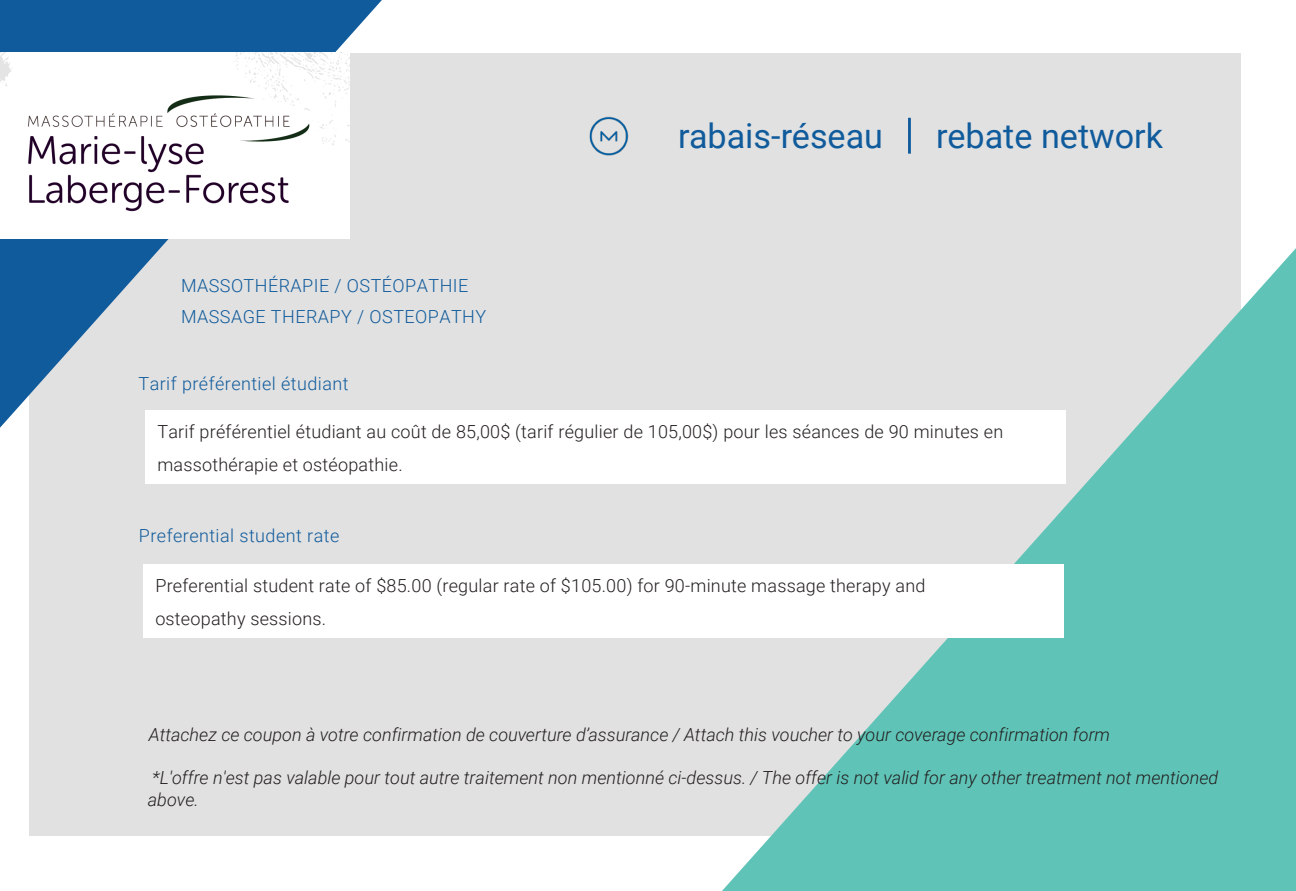
<style>
.page{position:relative;width:1296px;height:891px;background:#fff}
.page>*{position:absolute;margin:0;border:0;box-sizing:border-box;transform-origin:0 0}
.t1{font:34.2px "Roboto";color:#105b9c}
.t2{font:italic 300 18px/21.6px "Roboto";color:#231f20}
.t3{font:300 18px/32.9px "Roboto";letter-spacing:.015em;color:#231f20}
.t4{font:italic 300 18px "Roboto";color:#231f20}
.t5{font:300 18px/32.9px "Roboto";letter-spacing:.015em;color:#231f20}
.t6{font:300 18px/31.7px "Roboto";letter-spacing:.025em;color:#105b9c}
.s1{font-style:inherit}
</style>
<div class="page">
<div style="left:29px;top:53px;width:1212px;height:783px;background:#e1e1e1"></div>
<svg style="left:722px;top:248px;width:574px;height:643px;fill:#5fc4b7"></svg>
<img style="left:589px;top:116px;width:40px;height:40px">
<hr style="left:908px;top:118px;width:3px;height:36px;background:#105b9c">
<div style="left:145px;top:411px;width:920px;height:73px;background:#fff"></div>
<svg style="left:0;top:0;width:382px;height:428px"></svg>
<img style="left:0;top:52px;width:350px;height:186px">
<div style="left:143px;top:564px;width:920px;height:74px;background:#fff"></div>
<p class="t6" style="left:181px;top:269px;width:307px">MASSOTHÉRAPIE / OSTÉOPATHIE<br>MASSAGE THERAPY / OSTEOPATHY</p>
<p class="t1" style="left:678px;top:111px;width:207px">rabais-réseau</p>
<p class="t1" style="left:936px;top:111px;width:228px">rebate network</p>
<p class="t6" style="left:139px;top:367px;width:212px">Tarif préférentiel étudiant</p>
<p class="t3" style="left:157px;top:415px;width:847px">Tarif préférentiel étudiant au coût de 85,00$ (tarif régulier de 105,00$) pour les séances de 90 minutes en massothérapie et ostéopathie.</p>
<p class="t6" style="left:139px;top:519px;width:202px"><span class="s1">P</span>referential <span class="s1">student</span> rate</p>
<p class="t5" style="left:155px;top:569px;width:772px">Preferential student rate of $85.00 (regular rate of $105.00) for 90-minute massage therapy and osteopathy sessions.</p>
<p class="t4" style="left:149px;top:722px;width:963px">Attachez ce coupon à votre confirmation de couverture d’assurance / Attach this voucher to your coverage confirmation form</p>
<p class="t2" style="left:148px;top:767px;width:1072px">*L'offre n'est pas valable pour tout autre traitement non mentionné ci-dessus. / The offer is not valid for any other treatment not mentioned above.</p>
</div>
